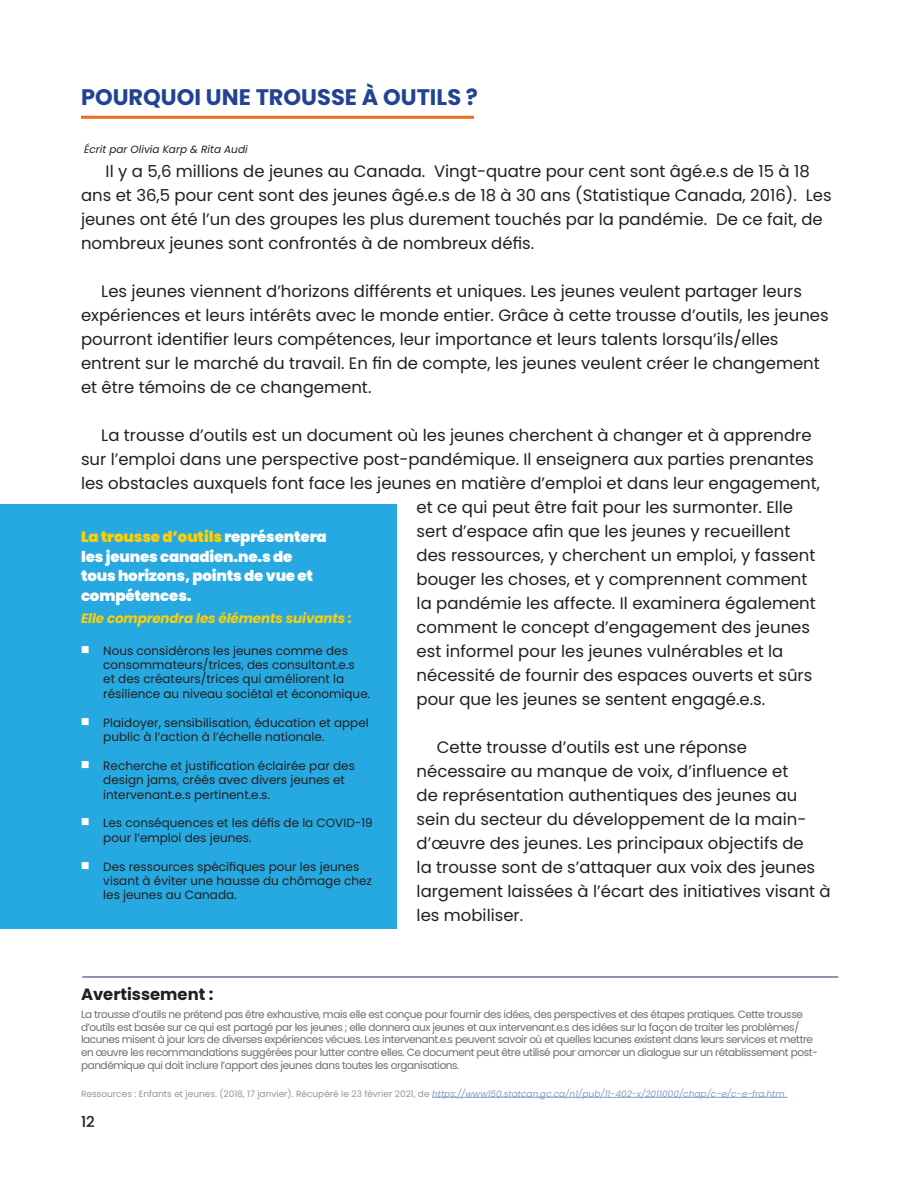
<style>
.page{position:relative;width:918px;height:1188px;background:#fff}
.page>*{position:absolute;margin:0;border:0;box-sizing:border-box;transform-origin:0 0}
.t1{font:700 22.5px "Poppins";color:#234292}
.t2{font:16.5px/24px "Poppins";color:#231f20}
.t3{font:700 16.35px "Poppins";color:#231f20}
.t4{font:900 15px/19.5px "Poppins";letter-spacing:-.01em;color:#fff}
.t5{font:500 15px "Poppins";color:#231f20}
.t6{font:italic 700 13.5px "Poppins";letter-spacing:-.01em;color:#fccf06}
.t7{font:12px/14.4px "Poppins";color:#231f20}
.t8{font:12px "Wingdings";color:#fff}
.t9{font:10.5px/12.6px "Poppins";letter-spacing:-.04em;color:#6c6d70}
.t10{font:italic 10.5px "Poppins";color:#231f20}
.t11{font:italic 9px "Poppins";color:#879bc7}
.s1{color:#fccf06}
.s2{font-style:normal;color:#939598}
</style>
<div class="page">
<hr style="left:81px;top:116px;width:393px;height:3px;background:#f06921">
<hr style="left:432px;top:1097px;width:356px;height:1px;background:#879bc7">
<hr style="left:82px;top:977px;width:756px;height:1px;background:#282561">
<div style="left:0;top:505px;width:396px;height:424px;background:#26a9e0"></div>
<h1 class="t1" style="left:81px;top:84px;width:399px">POURQUOI UNE TROUSSE À OUTILS ?</h1>
<p class="t10" style="left:84px;top:143px;width:165px">Écrit par Olivia Karp &amp; Rita Audi</p>
<p class="t2" style="left:81px;top:159px;width:752px;text-indent:25px">Il y a 5,6 millions de jeunes au Canada. Vingt-quatre pour cent sont âgé.e.s de 15 à 18 ans et 36,5 pour cent sont des jeunes âgé.e.s de 18 à 30 ans (Statistique Canada, 2016). Les jeunes ont été l’un des groupes les plus durement touchés par la pandémie. De ce fait, de nombreux jeunes sont confrontés à de nombreux défis.</p>
<p class="t2" style="left:81px;top:279px;width:749px;text-indent:20px">Les jeunes viennent d’horizons différents et uniques. Les jeunes veulent partager leurs expériences et leurs intérêts avec le monde entier. Grâce à cette trousse d’outils, les jeunes pourront identifier leurs compétences, leur importance et leurs talents lorsqu’ils/elles entrent sur le marché du travail. En fin de compte, les jeunes veulent créer le changement et être témoins de ce changement.</p>
<p class="t2" style="left:101px;top:423px;width:712px">La trousse d’outils est un document où les jeunes cherchent à changer et à apprendre</p>
<p class="t2" style="left:81px;top:447px;width:734px">sur l’emploi dans une perspective post-pandémique. Il enseignera aux parties prenantes</p>
<p class="t2" style="left:81px;top:471px;width:741px">les obstacles auxquels font face les jeunes en matière d’emploi et dans leur engagement,</p>
<p class="t2" style="left:417px;top:495px;width:378px">et ce qui peut être fait pour les surmonter. Elle</p>
<p class="t2" style="left:417px;top:519px;width:375px">sert d’espace afin que les jeunes y recueillent</p>
<p class="t2" style="left:417px;top:543px;width:400px">des ressources, y cherchent un emploi, y fassent</p>
<p class="t2" style="left:417px;top:568px;width:392px">bouger les choses, et y comprennent comment</p>
<p class="t2" style="left:417px;top:592px;width:401px">la pandémie les affecte. Il examinera également</p>
<p class="t2" style="left:417px;top:616px;width:395px">comment le concept d’engagement des jeunes</p>
<p class="t2" style="left:417px;top:640px;width:368px">est informel pour les jeunes vulnérables et la</p>
<p class="t2" style="left:417px;top:664px;width:397px">nécessité de fournir des espaces ouverts et sûrs</p>
<p class="t2" style="left:417px;top:688px;width:350px">pour que les jeunes se sentent engagé.e.s.</p>
<p class="t2" style="left:417px;top:736px;width:416px;text-indent:20px">Cette trousse d’outils est une réponse nécessaire au manque de voix, d’influence et<br>de représentation authentiques des jeunes au sein du secteur du développement de la main&shy;d’œuvre des jeunes. Les principaux objectifs de<br>la trousse sont de s’attaquer aux voix des jeunes largement laissées à l’écart des initiatives visant à les mobiliser.</p>
<p class="t4" style="left:81px;top:527px;width:247px"><span class="s1">La trousse d’outils</span> représentera les jeunes canadien.ne.s de tous horizons, points de vue et compétences.</p>
<p class="t6" style="left:81px;top:611px;width:272px">Elle comprendra les éléments suivants :</p>
<p class="t7" style="left:103px;top:643px;width:268px">Nous considérons les jeunes comme des consommateurs/trices, des consultant.e.s<br>et des créateurs/trices qui améliorent la résilience au niveau sociétal et économique.</p>
<p class="t7" style="left:103px;top:715px;width:267px">Plaidoyer, sensibilisation, éducation et appel public à l’action à l’échelle nationale.</p>
<p class="t7" style="left:103px;top:758px;width:253px">Recherche et justification éclairée par des design jams, créés avec divers jeunes et intervenant.e.s pertinent.e.s.</p>
<p class="t7" style="left:103px;top:816px;width:271px">Les conséquences et les défis de la COVID-19 pour l’emploi des jeunes.</p>
<p class="t7" style="left:103px;top:859px;width:270px">Des ressources spécifiques pour les jeunes visant à éviter une hausse du chômage chez les jeunes au Canada.</p>
<p class="t8" style="left:81px;top:643px;width:10px">■</p>
<p class="t8" style="left:81px;top:715px;width:10px">■</p>
<p class="t8" style="left:81px;top:758px;width:10px">■</p>
<p class="t8" style="left:81px;top:816px;width:10px">■</p>
<p class="t8" style="left:81px;top:859px;width:10px">■</p>
<p class="t3" style="left:81px;top:985px;width:134px">Avertissement :</p>
<p class="t9" style="left:81px;top:1008px;width:738px">La trousse d’outils ne prétend pas être exhaustive, mais elle est conçue pour fournir des idées, des perspectives et des étapes pratiques. Cette trousse d’outils est basée sur ce qui est partagé par les jeunes ; elle donnera aux jeunes et aux intervenant.e.s des idées sur la façon de traiter les problèmes/ lacunes misent à jour lors de diverses expériences vécues. Les intervenant.e.s peuvent savoir où et quelles lacunes existent dans leurs services et mettre en œuvre les recommandations suggérées pour lutter contre elles. Ce document peut être utilisé pour amorcer un dialogue sur un rétablissement post&shy;pandémique qui doit inclure l’apport des jeunes dans toutes les organisations.</p>
<p class="t11" style="left:81px;top:1088px;width:705px"><span class="s2">Ressources : Enfants et jeunes. (2018, 17 janvier). Récupéré le 23 février 2021, de</span> https://www150.statcan.gc.ca/n1/pub/11-402-x/2011000/chap/c-e/c-e-fra.htm</p>
<p class="t5" style="left:81px;top:1113px;width:15px">12</p>
</div>
